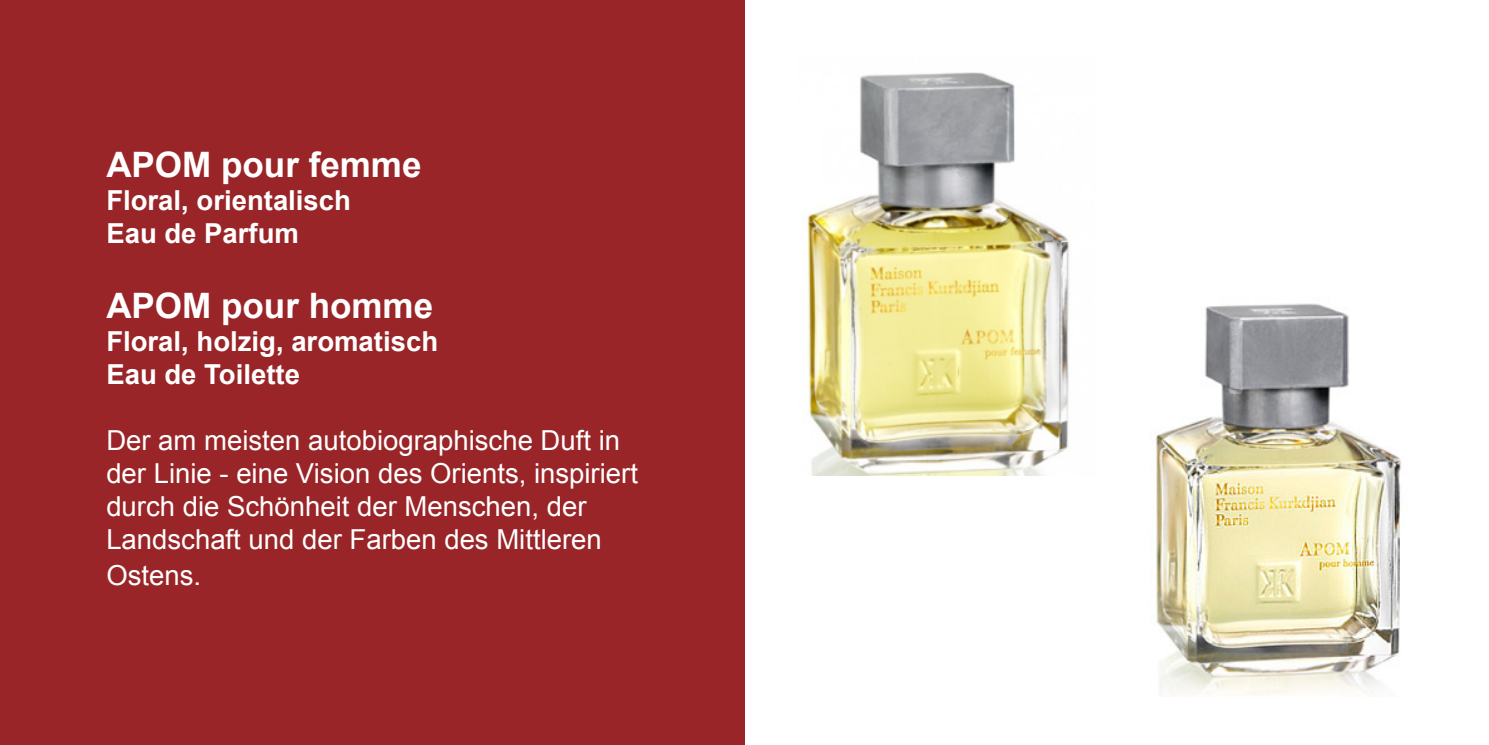
<style>
.page{position:relative;width:1489px;height:745px;background:#fff}
.page>*{position:absolute;margin:0;border:0;box-sizing:border-box;transform-origin:0 0}
.t1{font:700 35px "Arial";color:#fff}
.t2{font:27.5px/33px "Arial";color:#fff}
.t3{font:700 27.5px/33px "Arial";color:#fff}
</style>
<div class="page">
<div style="left:0;top:0;width:744px;height:744px;background:#992528"></div>
<img style="left:807px;top:72px;width:263px;height:403px">
<img style="left:1155px;top:303px;width:246px;height:392px">
<p class="t1" style="left:106px;top:141px;width:317px">APOM pour femme</p>
<p class="t3" style="left:106px;top:184px;width:246px">Floral, orientalisch<br>Eau de Parfum</p>
<p class="t1" style="left:106px;top:282px;width:328px">APOM pour homme</p>
<p class="t3" style="left:106px;top:325px;width:333px">Floral, holzig, aromatisch<br>Eau de Toilette</p>
<p class="t2" style="left:106px;top:424px;width:533px">Der am meisten autobiographische Duft in der Linie - eine Vision des Orients, inspiriert durch die Schönheit der Menschen, der Landschaft und der Farben des Mittleren</p>
<p class="t2" style="left:106px;top:559px;width:96px">Ostens.</p>
</div>
